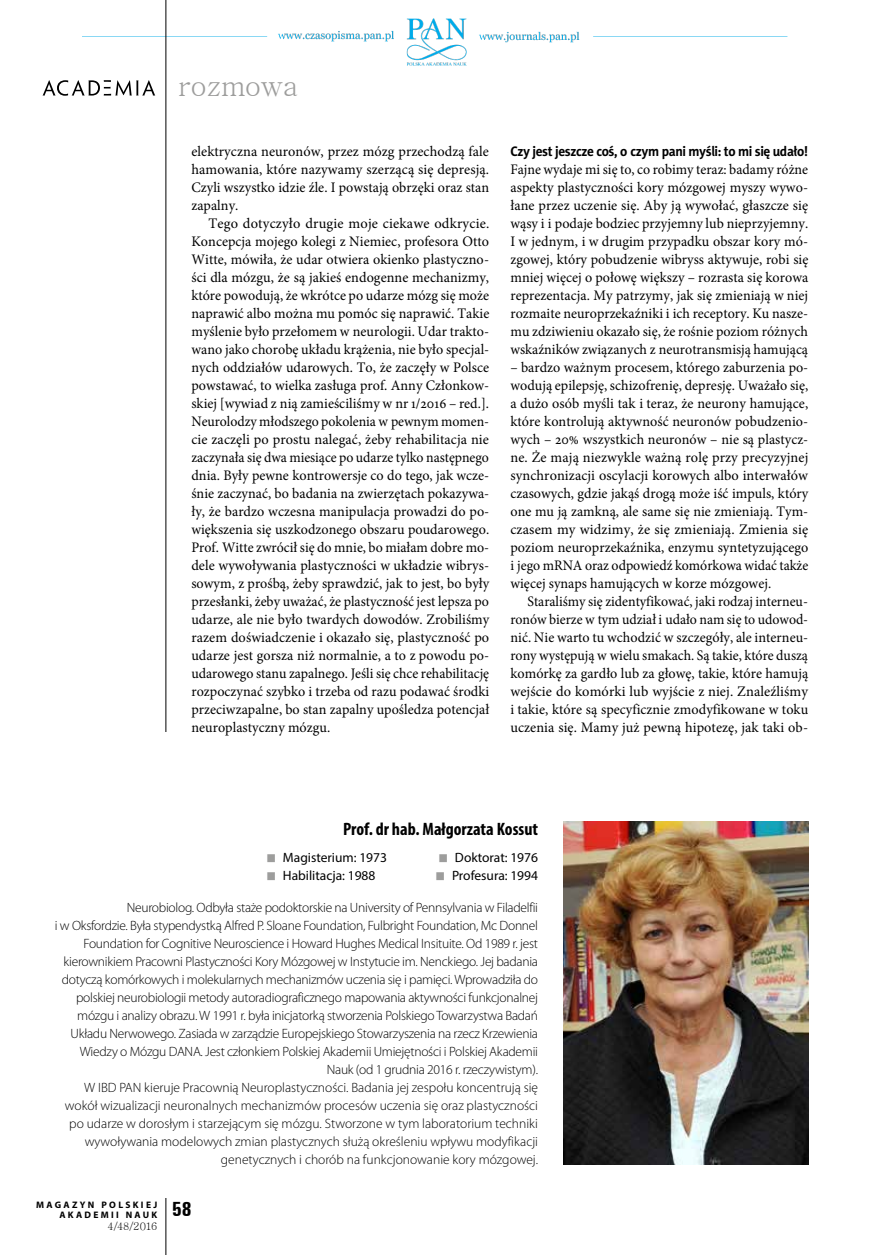
<style>
.page{position:relative;width:872px;height:1255px;background:#fff}
.page>*{position:absolute;margin:0;border:0;box-sizing:border-box;transform-origin:0 0}
.t1{font:28.5px "Batang";letter-spacing:-.015em;color:#9d9d9c}
.t2{font:700 condensed 21px "Unitus TEE";color:#000}
.t3{font:700 condensed 18px "Myriad Pro";color:#000}
.t4{font:14.55px/18px "Minion Pro";letter-spacing:.005em;color:#000;text-align:justify}
.t5{font:14.55px/18px "Minion Pro";letter-spacing:.005em;color:#000;text-align:justify;scale:.96 1}
.t6{font:700 13.95px "Naomi Sans EFN";letter-spacing:-.025em;color:#000;scale:.96 1}
.t7{font:300 13.5px/18px "Myriad Pro";letter-spacing:-.02em;color:#000;text-align:right}
.t8{font:13.5px "Myriad Pro";color:#000}
.t9{font:10.5px "Batang";letter-spacing:-.025em;color:#000}
.t10{font:700 9.45px/10.5px "Myriad Pro";letter-spacing:.245em;color:#000;text-align:right}
.s1{font-family:"Minion Pro";font-size:27px;color:#9d9d9c}
</style>
<div class="page">
<img style="left:82px;top:15px;width:706px;height:54px">
<hr style="left:166px;top:0;width:1px;height:1254px;background:#000">
<div style="left:30px;top:731px;width:153px;height:466px;background:#fff"></div>
<img style="left:563px;top:821px;width:245px;height:342px">
<svg style="left:43px;top:80px;width:112px;height:16px"></svg>
<h1 class="t1" style="left:179px;top:71px;width:121px">rozmowa</h1>
<p class="t4" style="left:191px;top:142px;width:299px">elektryczna neuronów, przez mózg przechodzą fale hamowania, które nazywamy szerzącą się depresją.<br>Czyli wszystko idzie źle. I powstają obrzęki oraz stan zapalny.</p>
<p class="t4" style="left:191px;top:214px;width:299px;text-indent:17px">Tego dotyczyło drugie moje ciekawe odkrycie.<br>Koncepcja mojego kolegi z Niemiec, profesora Otto Witte, mówiła, że udar otwiera okienko plastyczno&shy;ści dla mózgu, że są jakieś endogenne mechanizmy, które powodują, że wkrótce po udarze mózg się może naprawić albo można mu pomóc się naprawić. Takie myślenie było przełomem w neurologii. Udar trakto&shy;wano jako chorobę układu krążenia, nie było specjal&shy;nych oddziałów udarowych. To, że zaczęły w Polsce powstawać, to wielka zasługa prof. Anny Członkow&shy;skiej [wywiad z nią zamieściliśmy w nr 1/2016 – red.].<br>Neurolodzy młodszego pokolenia w pewnym momen&shy;cie zaczęli po prostu nalegać, żeby rehabilitacja nie zaczynała się dwa miesiące po udarze tylko następnego dnia. Były pewne kontrowersje co do tego, jak wcze&shy;śnie zaczynać, bo badania na zwierzętach pokazywa&shy;ły, że bardzo wczesna manipulacja prowadzi do po&shy;większenia się uszkodzonego obszaru poudarowego.<br>Prof. Witte zwrócił się do mnie, bo miałam dobre mo&shy;dele wywoływania plastyczności w układzie wibrys&shy;sowym, z prośbą, żeby sprawdzić, jak to jest, bo były przesłanki, żeby uważać, że plastyczność jest lepsza po udarze, ale nie było twardych dowodów. Zrobiliśmy razem doświadczenie i okazało się, plastyczność po udarze jest gorsza niż normalnie, a to z powodu po&shy;udarowego stanu zapalnego. Jeśli się chce rehabilitację rozpoczynać szybko i trzeba od razu podawać środki przeciwzapalne, bo stan zapalny upośledza potencjał neuroplastyczny mózgu.</p>
<p class="t6" style="left:510px;top:143px;width:311px">Czy jest jeszcze coś, o czym pani myśli: to mi się udało!</p>
<p class="t5" style="left:510px;top:160px;width:312px">Fajne wydaje mi się to, co robimy teraz: badamy różne aspekty plastyczności kory mózgowej myszy wywo&shy;łane przez uczenie się. Aby ją wywołać, głaszcze się wąsy i i podaje bodziec przyjemny lub nieprzyjemny.<br>I w jednym, i w drugim przypadku obszar kory mó&shy;zgowej, który pobudzenie wibryss aktywuje, robi się mniej więcej o połowę większy – rozrasta się korowa reprezentacja. My patrzymy, jak się zmieniają w niej rozmaite neuroprzekaźniki i ich receptory. Ku nasze&shy;mu zdziwieniu okazało się, że rośnie poziom różnych wskaźników związanych z neurotransmisją hamującą</p>
<p class="t4" style="left:510px;top:358px;width:299px">– bardzo ważnym procesem, którego zaburzenia po&shy;wodują epilepsję, schizofrenię, depresję. Uważało się, a dużo osób myśli tak i teraz, że neurony hamujące, które kontrolują aktywność neuronów pobudzenio&shy;wych – 20% wszystkich neuronów – nie są plastycz&shy;ne. Że mają niezwykle ważną rolę przy precyzyjnej synchronizacji oscylacji korowych albo interwałów czasowych, gdzie jakąś drogą może iść impuls, który one mu ją zamkną, ale same się nie zmieniają. Tym&shy;czasem my widzimy, że się zmieniają. Zmienia się poziom neuroprzekaźnika, enzymu syntetyzującego i jego mRNA oraz odpowiedź komórkowa widać także więcej synaps hamujących w korze mózgowej.</p>
<p class="t5" style="left:510px;top:592px;width:312px;text-indent:17px">Staraliśmy się zidentyfikować, jaki rodzaj interneu&shy;ronów bierze w tym udział i udało nam się to udowod&shy;nić. Nie warto tu wchodzić w szczegóły, ale interneu&shy;rony występują w wielu smakach. Są takie, które duszą komórkę za gardło lub za głowę, takie, które hamują wejście do komórki lub wyjście z niej. Znaleźliśmy i takie, które są specyficznie zmodyfikowane w toku uczenia się. Mamy już pewną hipotezę, jak taki ob-</p>
<p class="t3" style="left:343px;top:818px;width:196px">Prof. dr hab. Małgorzata Kossut</p>
<p class="t8" style="left:266px;top:849px;width:123px"><span class="s1">■</span> Magisterium: 1973</p>
<p class="t8" style="left:438px;top:849px;width:102px"><span class="s1">■</span> Doktorat: 1976</p>
<p class="t8" style="left:266px;top:867px;width:111px"><span class="s1">■</span> Habilitacja: 1988</p>
<p class="t8" style="left:435px;top:867px;width:105px"><span class="s1">■</span> Profesura: 1994</p>
<p class="t7" style="left:55px;top:898px;width:485px">Neurobiolog. Odbyła staże podoktorskie na University of Pennsylvania w Filadelfii<br>i w Oksfordzie. Była stypendystką Alfred P. Sloane Foundation, Fulbright Foundation, Mc Donnel Foundation for Cognitive Neuroscience i Howard Hughes Medical Insituite. Od 1989 r. jest kierownikiem Pracowni Plastyczności Kory Mózgowej w Instytucie im. Nenckiego. Jej badania dotyczą komórkowych i molekularnych mechanizmów uczenia się i pamięci. Wprowadziła do polskiej neurobiologii metody autoradiograficznego mapowania aktywności funkcjonalnej mózgu i analizy obrazu. W 1991 r. była inicjatorką stworzenia Polskiego Towarzystwa Badań Układu Nerwowego. Zasiada w zarządzie Europejskiego Stowarzyszenia na rzecz Krzewienia Wiedzy o Mózgu DANA. Jest członkiem Polskiej Akademii Umiejętności i Polskiej Akademii Nauk (od 1 grudnia 2016 r. rzeczywistym).<br>W IBD PAN kieruje Pracownią Neuroplastyczności. Badania jej zespołu koncentrują się wokół wizualizacji neuronalnych mechanizmów procesów uczenia się oraz plastyczności po udarze w dorosłym i starzejącym się mózgu. Stworzone w tym laboratorium techniki wywoływania modelowych zmian plastycznych służą określeniu wpływu modyfikacji genetycznych i chorób na funkcjonowanie kory mózgowej.</p>
<p class="t10" style="left:36px;top:1198px;width:123px">MAGAZYN POLSKIEJ<br>AKADEMII NAUK</p>
<p class="t9" style="left:107px;top:1221px;width:51px">4/48/2016</p>
<h2 class="t2" style="left:172px;top:1196px;width:21px">58</h2>
</div>
